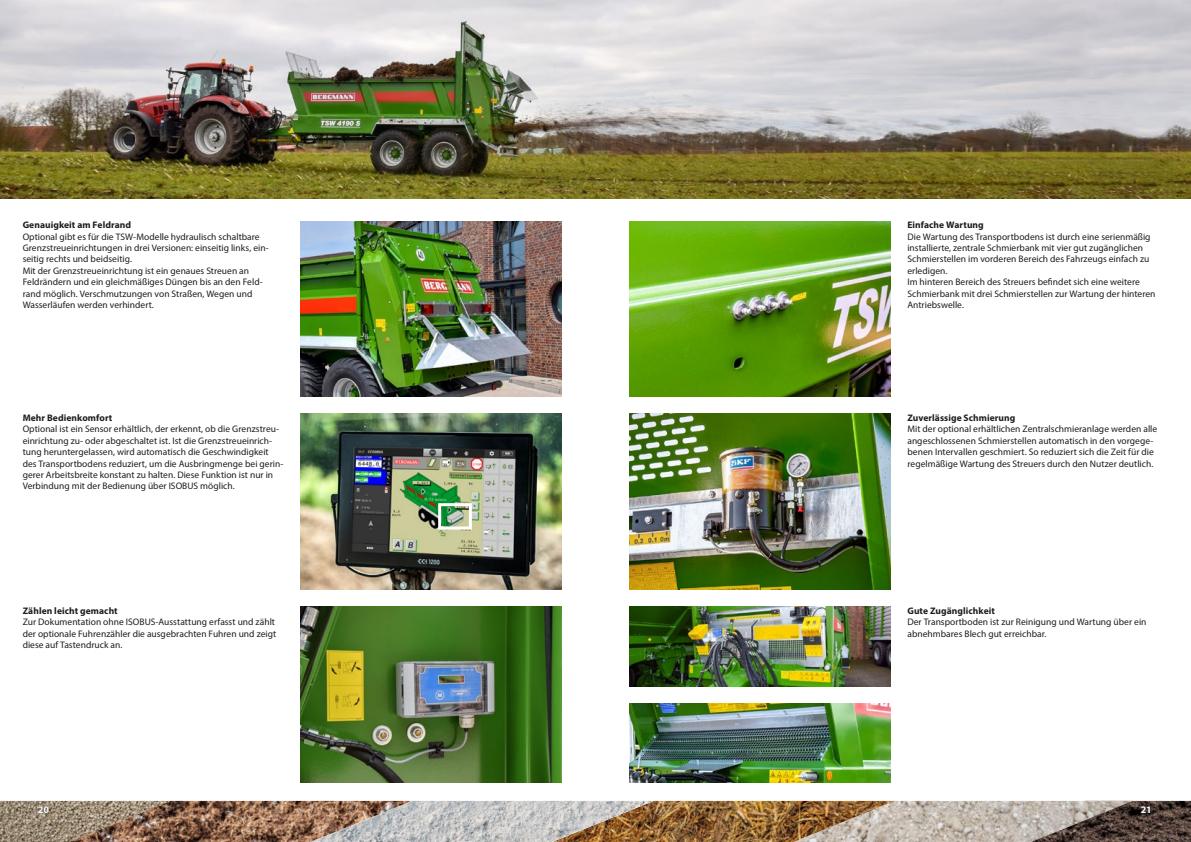
<style>
.page{position:relative;width:1191px;height:842px;background:#fff}
.page>*{position:absolute;margin:0;border:0;box-sizing:border-box;transform-origin:0 0}
.t1{font:700 10px "Myriad Pro";color:#fff}
.t2{font:9.5px/11.4px "Myriad Pro";color:#1d1d1b}
.t3{font:700 9.5px "Myriad Pro";letter-spacing:.01em;color:#1d1d1b}
</style>
<div class="page">
<img style="left:1133px;top:801px;width:58px;height:41px">
<img style="left:895px;top:801px;width:238px;height:41px">
<img style="left:653px;top:801px;width:242px;height:41px">
<img style="left:412px;top:801px;width:241px;height:41px">
<img style="left:171px;top:801px;width:241px;height:41px">
<img style="left:0;top:801px;width:171px;height:41px">
<svg style="left:38px;top:806px;width:11px;height:7px"></svg>
<svg style="left:1138px;top:804px;width:15px;height:12px"></svg>
<img style="left:300px;top:221px;width:261px;height:176px">
<img style="left:629px;top:221px;width:261px;height:176px">
<img style="left:300px;top:607px;width:261px;height:175px">
<img style="left:629px;top:414px;width:261px;height:176px">
<img style="left:629px;top:607px;width:261px;height:79px">
<img style="left:629px;top:703px;width:261px;height:79px">
<img style="left:0;top:0;width:1191px;height:198px">
<img style="left:300px;top:414px;width:261px;height:175px">
<div style="left:438px;top:503px;width:34px;height:26px;border:3px solid #fff"></div>
<p class="t3" style="left:23px;top:219px;width:110px">Genauigkeit am Feldrand</p>
<p class="t2" style="left:23px;top:231px;width:247px">Optional gibt es für die TSW-Modelle hydraulisch schaltbare Grenzstreueinrichtungen in drei Versionen: einseitig links, ein&shy;seitig rechts und beidseitig.<br>Mit der Grenzstreueinrichtung ist ein genaues Streuen an Feldrändern und ein gleichmäßiges Düngen bis an den Feld&shy;rand möglich. Verschmutzungen von Straßen, Wegen und Wasserläufen werden verhindert.</p>
<p class="t3" style="left:23px;top:412px;width:91px">Mehr Bedienkomfort</p>
<p class="t2" style="left:23px;top:423px;width:262px">Optional ist ein Sensor erhältlich, der erkennt, ob die Grenzstreu&shy;einrichtung zu- oder abgeschaltet ist. Ist die Grenzstreueinrich&shy;tung heruntergelassen, wird automatisch die Geschwindigkeit des Transportbodens reduziert, um die Ausbringmenge bei gerin&shy;gerer Arbeitsbreite konstant zu halten. Diese Funktion ist nur in Verbindung mit der Bedienung über ISOBUS möglich.</p>
<p class="t3" style="left:23px;top:604px;width:97px">Zählen leicht gemacht</p>
<p class="t2" style="left:23px;top:616px;width:255px">Zur Dokumentation ohne ISOBUS-Ausstattung erfasst und zählt der optionale Fuhrenzähler die ausgebrachten Fuhren und zeigt diese auf Tastendruck an.</p>
<p class="t3" style="left:907px;top:219px;width:78px">Einfache Wartung</p>
<p class="t2" style="left:907px;top:231px;width:250px">Die Wartung des Transportbodens ist durch eine serienmäßig installierte, zentrale Schmierbank mit vier gut zugänglichen Schmierstellen im vorderen Bereich des Fahrzeugs einfach zu erledigen.<br>Im hinteren Bereich des Streuers befindet sich eine weitere Schmierbank mit drei Schmierstellen zur Wartung der hinteren Antriebswelle.</p>
<p class="t3" style="left:907px;top:412px;width:109px">Zuverlässige Schmierung</p>
<p class="t2" style="left:907px;top:423px;width:251px">Mit der optional erhältlichen Zentralschmieranlage werden alle angeschlossenen Schmierstellen automatisch in den vorgege&shy;benen Intervallen geschmiert. So reduziert sich die Zeit für die regelmäßige Wartung des Streuers durch den Nutzer deutlich.</p>
<p class="t3" style="left:907px;top:604px;width:89px">Gute Zugänglichkeit</p>
<p class="t2" style="left:907px;top:616px;width:240px">Der Transportboden ist zur Reinigung und Wartung über ein abnehmbares Blech gut erreichbar.</p>
<p class="t1" style="left:38px;top:803px;width:13px">20</p>
<p class="t1" style="left:1140px;top:803px;width:13px">21</p>
</div>
